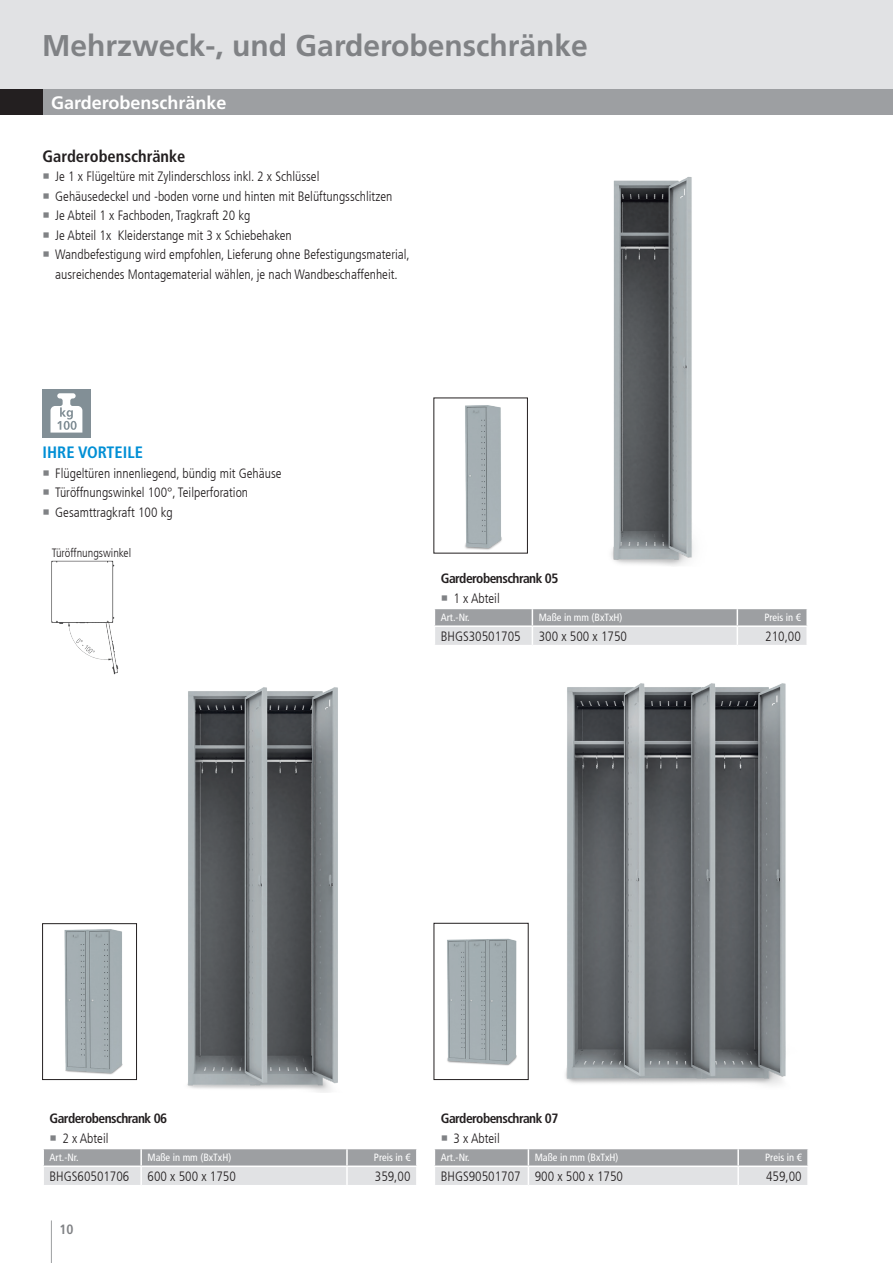
<style>
.page{position:relative;width:893px;height:1263px;background:#fff}
.page>*{position:absolute;margin:0;border:0;box-sizing:border-box;transform-origin:0 0}
.t1{font:700 30px "Frutiger LT Com";color:#808285}
.t2{font:700 18px "Frutiger LT Com";color:#fff}
.t3{font:700 condensed 16.5px "Frutiger LT Com";color:#231f20}
.t4{font:700 condensed 16.5px "Frutiger LT Com";color:#008fd5}
.t5{font:300 condensed 13.5px/19.5px "Frutiger LT Com";color:#231f20}
.t6{font:700 condensed 13.5px "Frutiger LT Com";letter-spacing:-.04em;color:#231f20}
.t7{font:700 condensed 13.5px "Frutiger LT Com";color:#808285}
.t8{font:300 condensed 12px "Frutiger LT Com";color:#231f20}
.t9{font:condensed 10.5px "Frutiger LT Com";color:#fff}
</style>
<div class="page">
<div style="left:0;top:0;width:893px;height:89px;background:#e1e2e4"></div>
<hr style="left:51px;top:1220px;width:1px;height:43px;background:#9d9fa2">
<svg style="left:434px;top:609px;width:373px;height:36px;background:#c4c5c8"></svg>
<svg style="left:43px;top:1149px;width:374px;height:36px;background:#c4c5c8"></svg>
<svg style="left:434px;top:1149px;width:374px;height:36px;background:#c4c5c8"></svg>
<div style="left:43px;top:89px;width:850px;height:26px;background:#9d9fa2"></div>
<div style="left:0;top:89px;width:43px;height:26px;background:#231f20"></div>
<img style="left:465px;top:405px;width:37px;height:145px">
<img style="left:503px;top:177px;width:191px;height:389px">
<img style="left:64px;top:929px;width:41px;height:145px">
<div style="left:42px;top:923px;width:95px;height:157px;border:1px solid #231f20"></div>
<img style="left:105px;top:687px;width:233px;height:406px">
<img style="left:447px;top:938px;width:70px;height:128px">
<div style="left:434px;top:923px;width:94px;height:157px;border:1px solid #231f20"></div>
<img style="left:519px;top:683px;width:267px;height:402px">
<div style="left:43px;top:389px;width:48px;height:48px;background:#828f96"></div>
<svg style="left:51px;top:393px;width:31px;height:40px"></svg>
<img style="left:51px;top:560px;width:68px;height:115px">
<h1 class="t1" style="left:42px;top:28px;width:547px">Mehrzweck-, und Garderobenschränke</h1>
<h2 class="t2" style="left:51px;top:92px;width:177px">Garderobenschränke</h2>
<p class="t3" style="left:43px;top:146px;width:144px">Garderobenschränke</p>
<p class="t5" style="left:55px;top:167px;width:356px">Je 1 x Flügeltüre mit Zylinderschloss inkl. 2 x Schlüssel<br>Gehäusedeckel und -boden vorne und hinten mit Belüftungsschlitzen<br>Je Abteil 1 x Fachboden, Tragkraft 20 kg<br>Je Abteil 1x Kleiderstange mit 3 x Schiebehaken<br>Wandbefestigung wird empfohlen, Lieferung ohne Befestigungsmaterial, ausreichendes Montagematerial wählen, je nach Wandbeschaffenheit.</p>
<p class="t4" style="left:43px;top:443px;width:102px">IHRE VORTEILE</p>
<p class="t5" style="left:55px;top:464px;width:228px">Flügeltüren innenliegend, bündig mit Gehäuse<br>Türöffnungswinkel 100°, Teilperforation<br>Gesamttragkraft 100 kg</p>
<p class="t8" style="left:52px;top:545px;width:81px">Türöffnungswinkel</p>
<p class="t6" style="left:441px;top:571px;width:119px">Garderobenschrank 05</p>
<p class="t5" style="left:454px;top:588px;width:48px">1 x Abteil</p>
<p class="t9" style="left:441px;top:611px;width:30px">Art.-Nr.</p>
<p class="t9" style="left:539px;top:611px;width:85px">Maße in mm (BxTxH)</p>
<p class="t9" style="left:764px;top:611px;width:38px">Preis in €</p>
<p class="t5" style="left:441px;top:627px;width:81px">BHGS30501705</p>
<p class="t5" style="left:539px;top:627px;width:90px">300 x 500 x 1750</p>
<p class="t5" style="left:765px;top:627px;width:37px">210,00</p>
<p class="t6" style="left:50px;top:1111px;width:119px">Garderobenschrank 06</p>
<p class="t5" style="left:62px;top:1128px;width:48px">2 x Abteil</p>
<p class="t9" style="left:50px;top:1151px;width:30px">Art.-Nr.</p>
<p class="t9" style="left:148px;top:1151px;width:85px">Maße in mm (BxTxH)</p>
<p class="t9" style="left:374px;top:1151px;width:38px">Preis in €</p>
<p class="t5" style="left:50px;top:1167px;width:81px">BHGS60501706</p>
<p class="t5" style="left:148px;top:1167px;width:90px">600 x 500 x 1750</p>
<p class="t5" style="left:375px;top:1167px;width:37px">359,00</p>
<p class="t7" style="left:60px;top:1221px;width:16px">10</p>
<p class="t6" style="left:441px;top:1111px;width:119px">Garderobenschrank 07</p>
<p class="t5" style="left:454px;top:1128px;width:48px">3 x Abteil</p>
<p class="t9" style="left:441px;top:1151px;width:30px">Art.-Nr.</p>
<p class="t9" style="left:535px;top:1151px;width:85px">Maße in mm (BxTxH)</p>
<p class="t9" style="left:765px;top:1151px;width:38px">Preis in €</p>
<p class="t5" style="left:441px;top:1167px;width:184px">BHGS90501707 900 x 500 x 1750</p>
<p class="t5" style="left:766px;top:1167px;width:37px">459,00</p>
</div>
